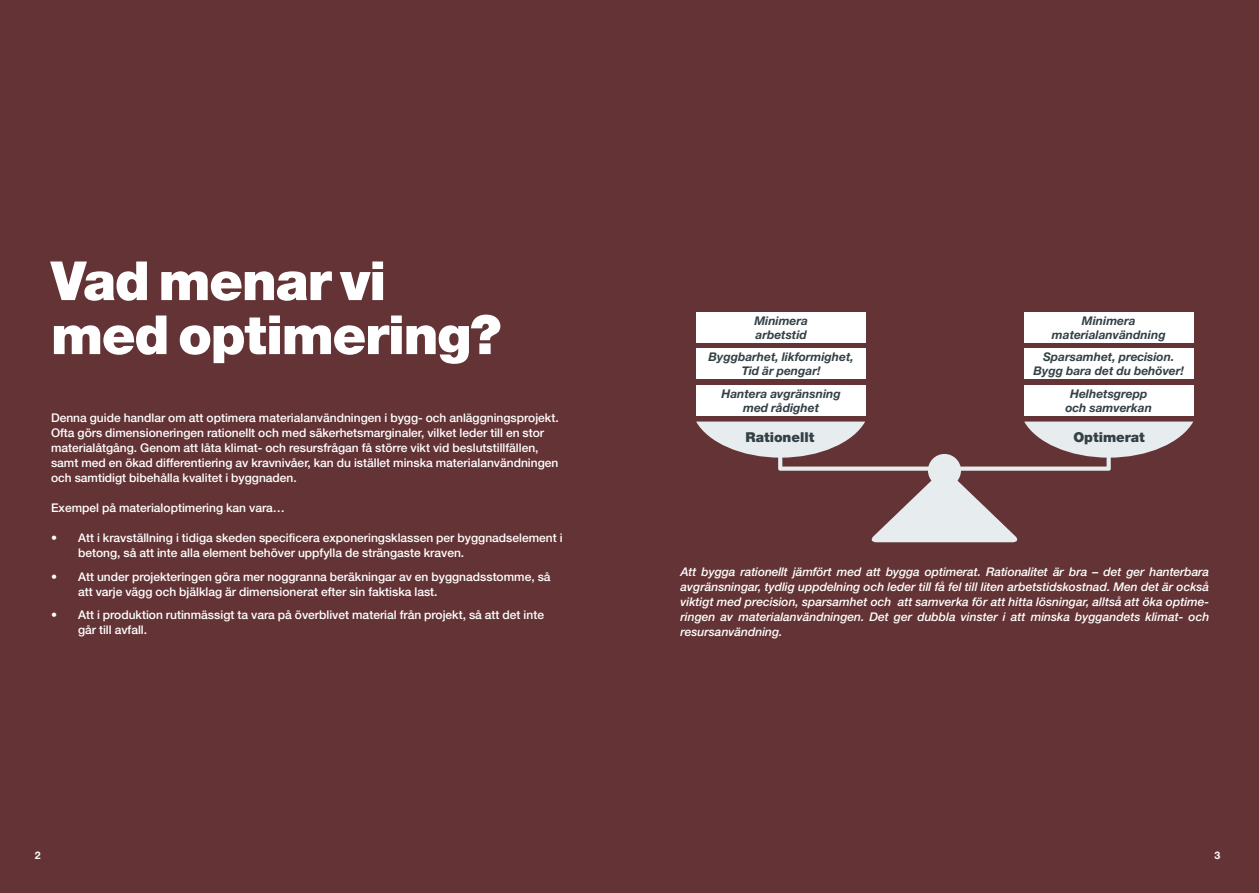
<style>
.page{position:relative;width:1259px;height:893px;background:#643335}
.page>*{position:absolute;margin:0;border:0;box-sizing:border-box;transform-origin:0 0}
.t1{font:900 54px/54px "Helvetica Neue LT Std";letter-spacing:-.025em;color:#fff}
.t2{font:900 13.65px "Helvetica Neue LT Std";color:#334045}
.t3{font:500 12px/15px "Helvetica Neue LT Std";color:#fff}
.t4{font:italic 500 12px/15px "Helvetica Neue LT Std";color:#fff;text-align:justify}
.t5{font:italic 700 12px/13.6px "Helvetica Neue LT Std";color:#334045;text-align:center}
.t6{font:700 10.5px "Helvetica Neue LT Std";color:#fff}
</style>
<div class="page">
<div style="left:696px;top:385px;width:169px;height:31px;background:#fff"></div>
<div style="left:1024px;top:385px;width:169px;height:31px;background:#fff"></div>
<div style="left:696px;top:348px;width:169px;height:31px;background:#fff"></div>
<div style="left:1024px;top:348px;width:169px;height:31px;background:#fff"></div>
<div style="left:696px;top:312px;width:169px;height:30px;background:#fff"></div>
<div style="left:1024px;top:312px;width:169px;height:30px;background:#fff"></div>
<svg style="left:696px;top:422px;width:497px;height:120px"></svg>
<h1 class="t1" style="left:51px;top:254px;width:452px">Vad menar vi med optimering?</h1>
<p class="t3" style="left:51px;top:410px;width:509px">Denna guide handlar om att optimera materialanvändningen i bygg- och anläggningsprojekt.<br>Ofta görs dimensioneringen rationellt och med säkerhetsmarginaler, vilket leder till en stor materialåtgång. Genom att låta klimat- och resursfrågan få större vikt vid beslutstillfällen, samt med en ökad differentiering av kravnivåer, kan du istället minska materialanvändningen och samtidigt bibehålla kvalitet i byggnaden.</p>
<p class="t3" style="left:51px;top:500px;width:235px">Exempel på materialoptimering kan vara…</p>
<p class="t3" style="left:78px;top:530px;width:486px;text-indent:-27px">• Att i kravställning i tidiga skeden specificera exponeringsklassen per byggnadselement i betong, så att inte alla element behöver uppfylla de strängaste kraven.</p>
<p class="t3" style="left:78px;top:569px;width:474px;text-indent:-27px">• Att under projekteringen göra mer noggranna beräkningar av en byggnadsstomme, så att varje vägg och bjälklag är dimensionerat efter sin faktiska last.</p>
<p class="t3" style="left:78px;top:607px;width:467px;text-indent:-27px">• Att i produktion rutinmässigt ta vara på överblivet material från projekt, så att det inte går till avfall.</p>
<p class="t5" style="left:754px;top:314px;width:55px;text-align:left">Minimera arbetstid</p>
<p class="t5" style="left:1052px;top:314px;width:115px">Minimera materialanvändning</p>
<p class="t5" style="left:708px;top:350px;width:147px">Byggbarhet, likformighet,<br>Tid är pengar!</p>
<p class="t5" style="left:1033px;top:350px;width:152px">Sparsamhet, precision.<br>Bygg bara det du behöver!</p>
<p class="t5" style="left:721px;top:386px;width:121px">Hantera avgränsning med rådighet</p>
<p class="t5" style="left:1065px;top:386px;width:88px">Helhetsgrepp och samverkan</p>
<p class="t2" style="left:745px;top:429px;width:70px">Rationellt</p>
<p class="t2" style="left:1073px;top:429px;width:73px">Optimerat</p>
<p class="t4" style="left:680px;top:564px;width:530px">Att bygga rationellt jämfört med att bygga optimerat. Rationalitet är bra – det ger hanterbara avgränsningar, tydlig uppdelning och leder till få fel till liten arbetstidskostnad. Men det är också viktigt med precision, sparsamhet och att samverka för att hitta lösningar, alltså att öka optime&shy;ringen av materialanvändningen. Det ger dubbla vinster i att minska byggandets klimat- och resursanvändning.</p>
<p class="t6" style="left:35px;top:849px;width:7px">2</p>
<p class="t6" style="left:1214px;top:849px;width:7px">3</p>
</div>
